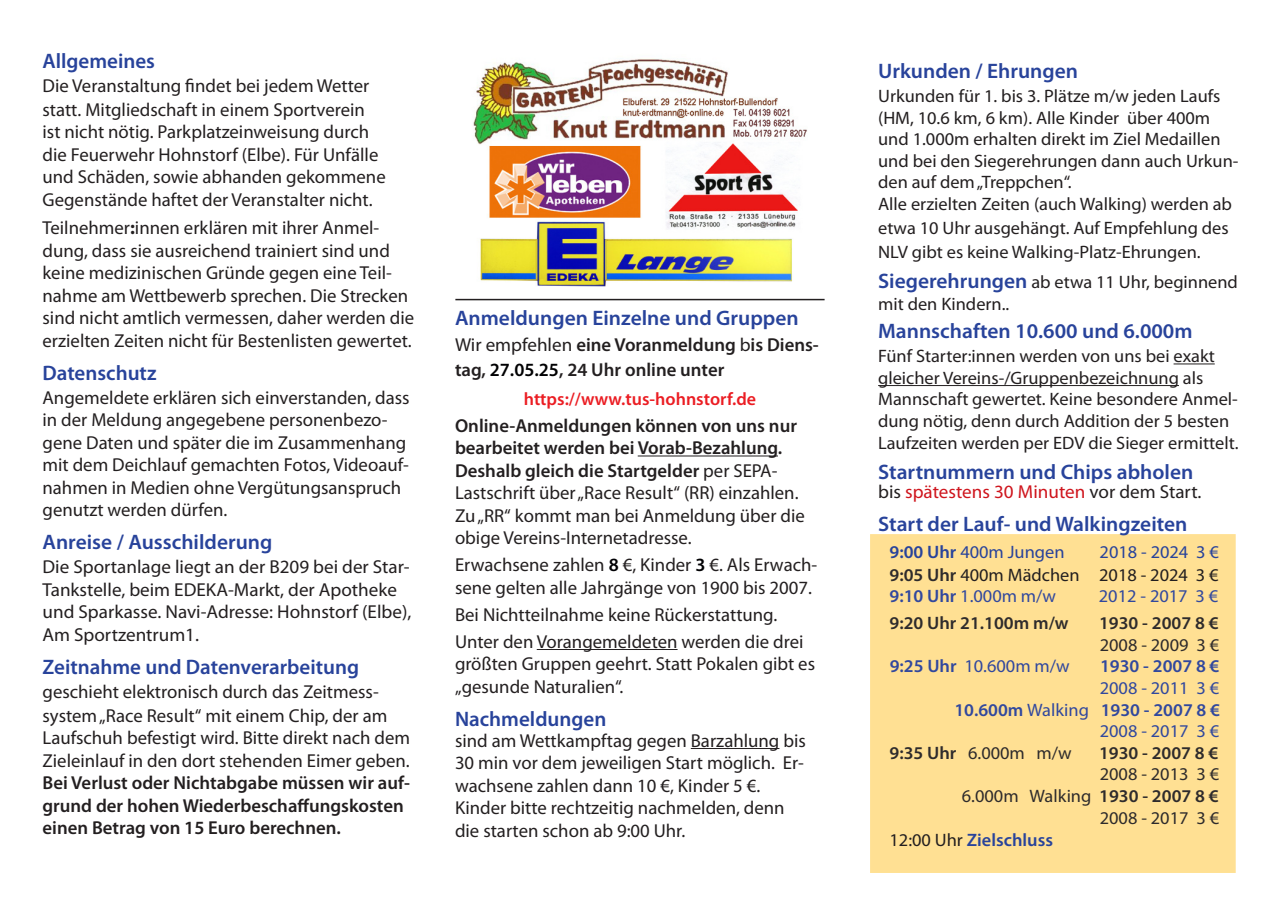
<style>
.page{position:relative;width:1280px;height:910px;background:#fff}
.page>*{position:absolute;margin:0;border:0;box-sizing:border-box;transform-origin:0 0}
.t1{font:600 21px "Myriad Pro";color:#28439b}
.t2{font:18.75px/22.5px "Myriad Pro";color:#231f20}
.t3{font:600 18.75px/22.5px "Myriad Pro";color:#231f20}
.t4{font:18.75px "Myriad Pro";color:#cf151d}
.t5{font:18px/21.6px "Myriad Pro";color:#231f20}
.t6{font:18px "Myriad Pro";color:#2e2b2c}
.t7{font:18px "Myriad Pro";color:#31489e}
.t8{font:600 18px "Myriad Pro";color:#2e2b2c}
.t9{font:600 18px "Myriad Pro";color:#31489e}
.t10{font:600 18px "Myriad Pro";color:#eb1d23}
.t11{font:600 18px "Myriad Pro";color:#28439b}
.t12{font:18px "Myriad Pro";color:#28439b}
.s1{font-weight:700}
.s2{font-weight:400}
.s3{color:#000002}
.s4{font-weight:600}
.s5{font-weight:600;color:#000004}
.s6{font-weight:600;color:#000003}
.s7{font-weight:600;font-size:21px;color:#28439b}
.s8{color:#231f20}
.s9{color:#28439b}
.s10{font-weight:600;color:#2e2b2c}
.s11{font-weight:600;color:#31489e}
.s12{color:#31489e}
.s13{font-weight:400;color:#231f20}
</style>
<div class="page">
<div style="left:867px;top:531px;width:372px;height:345px;background:#ffe093;border:3px solid #fff"></div>
<hr style="left:1173px;top:363px;width:42px;height:1px;background:#231f20">
<hr style="left:878px;top:385px;width:301px;height:1px;background:#231f20">
<hr style="left:638px;top:455px;width:140px;height:1px;background:#231f20">
<hr style="left:537px;top:649px;width:141px;height:1px;background:#231f20">
<hr style="left:691px;top:748px;width:88px;height:1px;background:#231f20">
<hr style="left:455px;top:299px;width:370px;height:1px;background:#231f20">
<img style="left:473px;top:58px;width:334px;height:229px">
<p class="t1" style="left:43px;top:47px;width:114px">Allgemeines</p>
<p class="t2" style="left:43px;top:74px;width:345px">Die Veranstaltung findet bei jedem Wetter statt. Mitgliedschaft in einem Sportverein ist nicht nötig. Parkplatzeinweisung durch die Feuerwehr Hohnstorf (Elbe). Für Unfälle und Schäden, sowie abhanden gekommene Gegenstände haftet der Veranstalter nicht.</p>
<p class="t2" style="left:43px;top:217px;width:373px">Teilnehmer<span class="s1">:</span>innen erklären mit ihrer Anmel&shy;dung, dass sie ausreichend trainiert sind und keine medizinischen Gründe gegen eine Teil&shy;nahme am Wettbewerb sprechen. Die Strecken sind nicht amtlich vermessen, daher werden die erzielten Zeiten nicht für Bestenlisten gewertet.</p>
<p class="t1" style="left:43px;top:359px;width:115px">Datenschutz</p>
<p class="t2" style="left:43px;top:386px;width:369px">Angemeldete erklären sich einverstanden, dass in der Meldung angegebene personenbezo&shy;gene Daten und später die im Zusammenhang mit dem Deichlauf gemachten Fotos, Videoauf&shy;nahmen in Medien ohne Vergütungsanspruch genutzt werden dürfen.</p>
<p class="t1" style="left:43px;top:529px;width:231px">Anreise / Ausschilderung</p>
<p class="t2" style="left:43px;top:556px;width:370px">Die Sportanlage liegt an der B209 bei der Star-Tankstelle, beim EDEKA-Markt, der Apotheke und Sparkasse. Navi-Adresse: Hohnstorf (Elbe), Am Sportzentrum1.</p>
<p class="t1" style="left:43px;top:653px;width:318px">Zeitnahme und Datenverarbeitung</p>
<p class="t2" style="left:43px;top:680px;width:369px;line-height:23px">geschieht elektronisch durch das Zeitmess&shy;system „Race Result“ mit einem Chip, der am Laufschuh befestigt wird. Bitte direkt nach dem Zieleinlauf in den dort stehenden Eimer geben.</p>
<p class="t3" style="left:43px;top:771px;width:369px">Bei Verlust oder Nichtabgabe müssen wir auf&shy;grund der hohen Wiederbeschaffungskosten einen Betrag von 15 Euro berechnen.</p>
<p class="t1" style="left:455px;top:305px;width:345px">Anmeldungen Einzelne und Gruppen</p>
<p class="t3" style="left:455px;top:331px;width:365px;line-height:25.5px"><span class="s2">Wir empfehlen</span> eine Voranmeldung <span class="s2">b</span>is Diens&shy;tag, <span class="s3">27.05.25</span>, 24 Uhr online unter</p>
<p class="t10" style="left:524px;top:387px;width:234px">https://www.tus-hohnstorf.de</p>
<p class="t2" style="left:455px;top:414px;width:351px"><span class="s4">Online-Anmeldungen können von uns nur bearbeitet werden bei Vorab-Bezahlung.<br>Deshalb gleich die Startgelder</span> per SEPA-Lastschrift über „Race Result“ (RR) einzahlen.<br>Zu „RR“ kommt man bei Anmeldung über die obige Vereins-Internetadresse.</p>
<p class="t2" style="left:455px;top:553px;width:364px">Erwachsene zahlen <span class="s5">8</span> €, Kinder <span class="s6">3</span> €. Als Erwach&shy;sene gelten alle Jahrgänge von 1900 bis 2007.</p>
<p class="t2" style="left:455px;top:600px;width:350px;line-height:27px">Bei Nichtteilnahme keine Rückerstattung.<br>Unter den Vorangemeldeten werden die drei</p>
<p class="t2" style="left:455px;top:652px;width:362px">größten Gruppen geehrt. Statt Pokalen gibt es „gesunde Naturalien“.</p>
<p class="t1" style="left:455px;top:705px;width:153px">Nachmeldungen</p>
<p class="t2" style="left:455px;top:729px;width:352px">sind am Wettkampftag gegen Barzahlung bis 30 min vor dem jeweiligen Start möglich. Er&shy;wachsene zahlen dann 10 €, Kinder 5 €.<br>Kinder bitte rechtzeitig nachmelden, denn die starten schon ab 9:00 Uhr.</p>
<p class="t1" style="left:878px;top:58px;width:201px">Urkunden / Ehrungen</p>
<p class="t5" style="left:878px;top:85px;width:362px">Urkunden für 1. bis 3. Plätze m/w jeden Laufs (HM, 10.6 km, 6 km). Alle Kinder über 400m und 1.000m erhalten direkt im Ziel Medaillen und bei den Siegerehrungen dann auch Urkun&shy;den auf dem „Treppchen“.<br>Alle erzielten Zeiten (auch Walking) werden ab</p>
<p class="t5" style="left:878px;top:216px;width:352px;line-height:24px">etwa 10 Uhr ausgehängt. Auf Empfehlung des<br>NLV gibt es keine Walking-Platz-Ehrungen.</p>
<p class="t5" style="left:878px;top:271px;width:361px"><span class="s7">Siegerehrungen</span> ab etwa 11 Uhr, beginnend mit den Kindern..</p>
<p class="t1" style="left:878px;top:318px;width:316px">Mannschaften 10.600 und 6.000m</p>
<p class="t5" style="left:878px;top:345px;width:362px">Fünf Starter:innen werden von uns bei exakt gleicher Vereins-/Gruppenbezeichnung als Mannschaft gewertet. Keine besondere Anmel&shy;dung nötig, denn durch Addition der 5 besten Laufzeiten werden per EDV die Sieger ermittelt.</p>
<p class="t1" style="left:878px;top:458px;width:317px">Startnummern und Chips abholen</p>
<p class="t4" style="left:878px;top:480px;width:325px"><span class="s8">bis</span> spätestens 30 Minuten <span class="s8">vor dem Start.</span></p>
<p class="t1" style="left:878px;top:511px;width:311px">Start der Lauf- und Walkingzeiten</p>
<p class="t12" style="left:889px;top:541px;width:177px"><span class="s4">9:00 Uhr</span> 400m Jungen</p>
<p class="t5" style="left:889px;top:541px;width:331px;line-height:22px;text-align:justify;text-indent:210px"><span class="s9">2018 - 2024 3 € </span><span class="s10">9:05 Uhr</span> 400m Mädchen 2018 - 2024 3 € <span class="s11">9:10 Uhr</span> <span class="s12">1.000m m/w</span></p>
<p class="t7" style="left:1099px;top:585px;width:121px">2012 - 2017 3 €</p>
<p class="t8" style="left:889px;top:612px;width:181px">9:20 Uhr 21.100m m/w</p>
<p class="t8" style="left:1099px;top:612px;width:121px">1930 - 2007 8 €</p>
<p class="t6" style="left:1100px;top:634px;width:121px">2008 - 2009 3 €</p>
<p class="t7" style="left:890px;top:655px;width:181px"><span class="s4">9:25 Uhr</span> 10.600m m/w</p>
<p class="t9" style="left:1100px;top:655px;width:121px">1930 - 2007 8 €</p>
<p class="t7" style="left:1100px;top:677px;width:121px">2008 - 2011 3 €</p>
<p class="t9" style="left:954px;top:698px;width:267px">10.600m <span class="s2">Walking</span> 1930 - 2007 8 €</p>
<p class="t7" style="left:1100px;top:720px;width:121px">2008 - 2017 3 €</p>
<p class="t6" style="left:889px;top:742px;width:184px"><span class="s4">9:35 Uhr</span> 6.000m m/w</p>
<p class="t8" style="left:1099px;top:741px;width:121px">1930 - 2007 8 €</p>
<p class="t6" style="left:1100px;top:763px;width:121px">2008 - 2013 3 €</p>
<p class="t6" style="left:962px;top:785px;width:258px">6.000m Walking <span class="s4">1930 - 2007 8 €</span></p>
<p class="t6" style="left:1100px;top:806px;width:121px">2008 - 2017 3 €</p>
<p class="t11" style="left:889px;top:829px;width:165px"><span class="s13">12:00 Uhr</span> Zielschluss</p>
</div>
